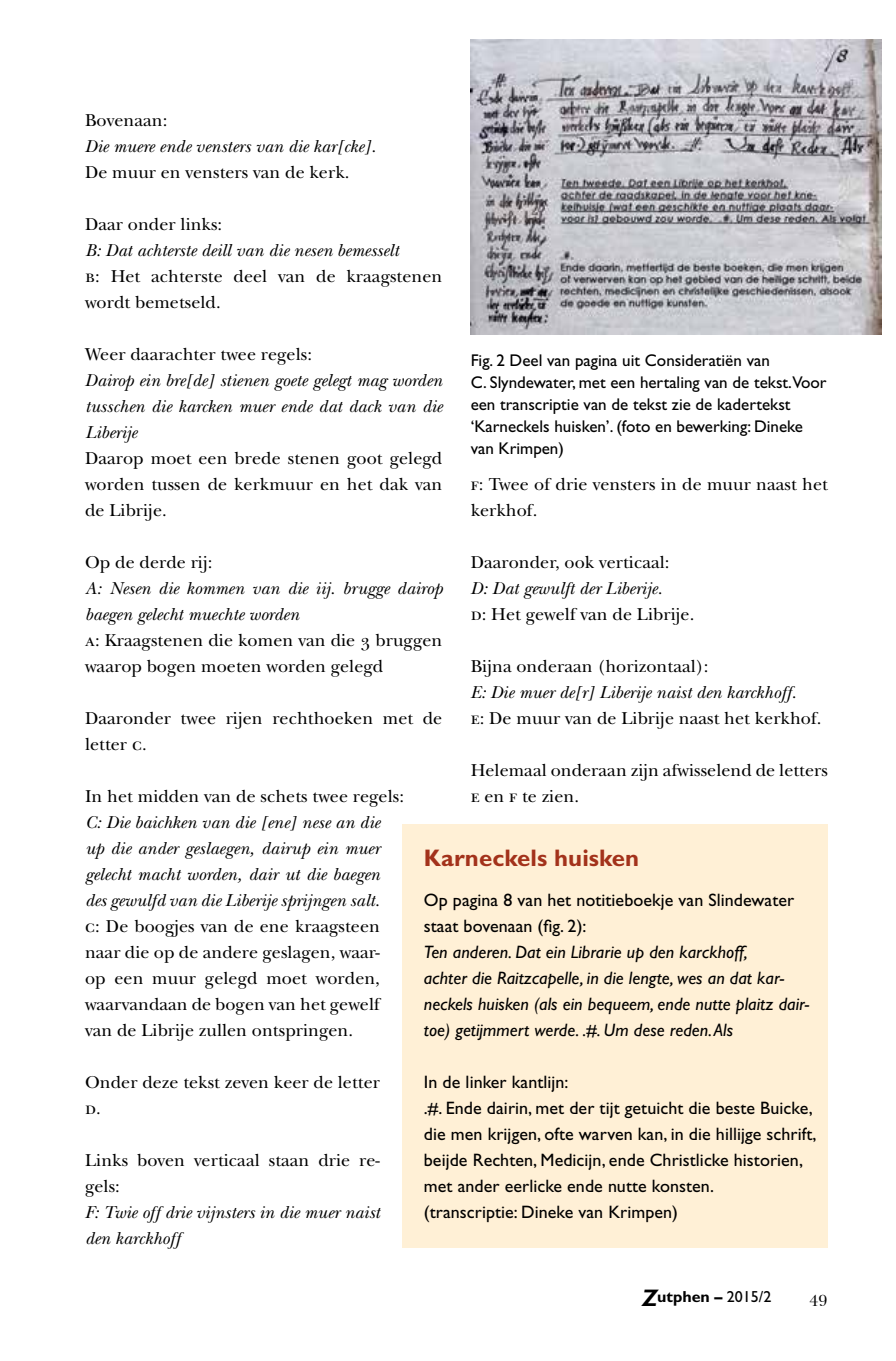
<style>
.page{position:relative;width:896px;height:1361px;background:#fff}
.page>*{position:absolute;margin:0;border:0;box-sizing:border-box;transform-origin:0 0}
.t1{font:700 24px "Gill Sans";letter-spacing:.005em;color:#a3321b}
.t2{font:18px/26px "New Baskerville Std";letter-spacing:.005em;color:#000}
.t3{font:italic 18px/26px "New Baskerville Std";letter-spacing:.005em;color:#000}
.t4{font:18px/26px "Gill Sans";letter-spacing:.005em;color:#000}
.t5{font:italic 18px/26px "Gill Sans";letter-spacing:.005em;color:#000}
.t6{font:18px "New Baskerville SC";color:#000}
.t7{font:17px/22px "Gill Sans";color:#000}
.t8{font:700 16px "Gill Sans";color:#000}
.t9{font:16px "New Baskerville SC";color:#000}
.s1{font-style:italic}
.s2{font-family:"New Baskerville SC"}
.s3{font-family:"New Baskerville SC";font-style:normal}
.s4{font-style:normal}
.s5{font-family:"New Baskerville Std"}
.s6{font-style:italic;font-size:24px}
.s7{font-weight:400}
</style>
<div class="page">
<img style="left:471px;top:39px;width:411px;height:295px">
<div style="left:403px;top:823px;width:425px;height:424px;background:#fff0d6"></div>
<p class="t2" style="left:85px;top:107px;width:84px">Bovenaan:</p>
<p class="t3" style="left:85px;top:133px;width:292px">Die muere ende vensters van die kar[cke].</p>
<p class="t2" style="left:85px;top:159px;width:266px">De muur en vensters van de kerk.</p>
<p class="t2" style="left:85px;top:211px;width:139px">Daar onder links:</p>
<p class="t2" style="left:85px;top:237px;width:359px"><span class="s1">B: Dat achterste deill van die nesen bemesselt<br></span><span class="s2">b:</span> Het achterste deel van de kraagstenen wordt bemetseld.</p>
<p class="t2" style="left:85px;top:341px;width:228px">Weer daarachter twee regels:</p>
<p class="t3" style="left:85px;top:367px;width:359px;text-align:justify">Dairop ein bre[de] stienen goete gelegt mag worden tusschen die karcken muer ende dat dack van die Liberije</p>
<p class="t2" style="left:85px;top:445px;width:359px;text-align:justify">Daarop moet een brede stenen goot gelegd worden tussen de kerkmuur en het dak van de Librije.</p>
<p class="t2" style="left:85px;top:549px;width:129px">Op de derde rij:</p>
<p class="t3" style="left:85px;top:575px;width:359px">A: Nesen die kommen van die iij. brugge dairop baegen gelecht muechte worden<br><span class="s3">a</span><span class="s4">: Kraagstenen die komen van die</span> <span class="s3">3</span> <span class="s4">bruggen waarop bogen moeten worden gelegd</span></p>
<p class="t2" style="left:85px;top:705px;width:359px">Daaronder twee rijen rechthoeken met de letter <span class="s2">c</span>.</p>
<p class="t2" style="left:85px;top:783px;width:320px">In het midden van de schets twee regels:</p>
<p class="t2" style="left:85px;top:809px;width:296px;text-align:justify"><span class="s1">C: Die baichken van die [ene] nese an die up die ander geslaegen, dairup ein muer gelecht macht worden, dair ut die baegen des gewulfd van die Liberije sprijngen salt. </span><span class="s2">c</span>: De boogjes van de ene kraagsteen naar die op de andere geslagen, waar&shy;op een muur gelegd moet worden, waarvandaan de bogen van het gewelf van de Librije zullen ontspringen.</p>
<p class="t2" style="left:85px;top:1069px;width:296px">Onder deze tekst zeven keer de letter</p>
<p class="t6" style="left:85px;top:1097px;width:17px">d<span class="s5">.</span></p>
<p class="t2" style="left:85px;top:1147px;width:296px">Links boven verticaal staan drie re&shy;gels:</p>
<p class="t3" style="left:85px;top:1199px;width:296px">F: Twie off drie vijnsters in die muer naist den karckhoff</p>
<p class="t7" style="left:471px;top:349px;width:357px">Fig. 2 Deel van pagina uit Consideratiën van<br>C. Slyndewater, met een hertaling van de tekst.Voor een transcriptie van de tekst zie de kadertekst ‘Karneckels huisken’. (foto en bewerking: Dineke van Krimpen)</p>
<p class="t2" style="left:471px;top:471px;width:359px"><span class="s2">f</span>: Twee of drie vensters in de muur naast het kerkhof.</p>
<p class="t2" style="left:471px;top:549px;width:200px">Daaronder, ook verticaal:</p>
<p class="t3" style="left:471px;top:575px;width:225px">D: Dat gewulft der Liberije.<br><span class="s3">d</span><span class="s4">: Het gewelf van de Librije.</span></p>
<p class="t2" style="left:471px;top:653px;width:239px">Bijna onderaan (horizontaal):</p>
<p class="t3" style="left:471px;top:679px;width:352px">E: Die muer de[r] Liberije naist den karckhoff.<br><span class="s3">e:</span> <span class="s4">De muur van de Librije naast het kerkhof.</span></p>
<p class="t2" style="left:471px;top:757px;width:359px">Helemaal onderaan zijn afwisselend de letters <span class="s2">e</span> en <span class="s2">f</span> te zien.</p>
<h1 class="t1" style="left:424px;top:843px;width:217px">Karneckels huisken</h1>
<p class="t4" style="left:424px;top:887px;width:372px">Op pagina 8 van het notitieboekje van Slindewater staat bovenaan (fig. 2):</p>
<p class="t5" style="left:424px;top:939px;width:387px">Ten anderen. Dat ein Librarie up den karckhoff,<br>achter die Raitzcapelle, in die lengte, wes an dat kar&shy;neckels huisken (als ein bequeem, ende nutte plaitz dair&shy;toe) getijmmert werde. .#. Um dese reden. Als</p>
<p class="t4" style="left:424px;top:1069px;width:394px">In de linker kantlijn:<br>.#. Ende dairin, met der tijt getuicht die beste Buicke, die men krijgen, ofte warven kan, in die hillijge schrift, beijde Rechten, Medicijn, ende Christlicke historien, met ander eerlicke ende nutte konsten.<br>(transcriptie: Dineke van Krimpen)</p>
<p class="t8" style="left:642px;top:1287px;width:131px"><span class="s6">Z</span>utphen – <span class="s7">2015/2</span></p>
<p class="t9" style="left:809px;top:1287px;width:19px">49</p>
</div>
